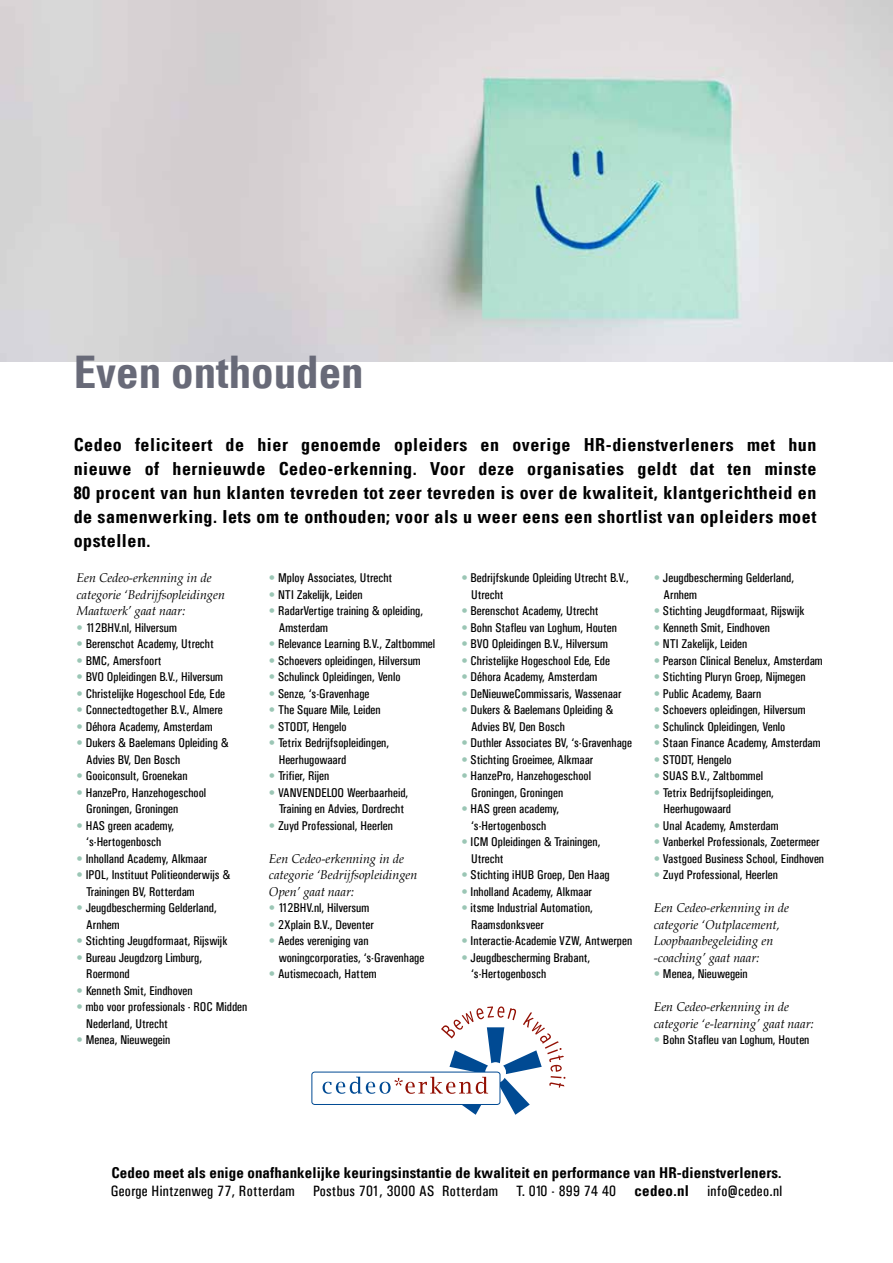
<style>
.page{position:relative;width:893px;height:1263px;background:#fff}
.page>*{position:absolute;margin:0;border:0;box-sizing:border-box;transform-origin:0 0}
.t1{font:700 condensed 45px "Univers LT";color:#686a78}
.t2{font:700 condensed 18px/24px "Univers LT";letter-spacing:.03em;color:#000;text-align:justify}
.t3{font:700 condensed 15px "Univers LT";letter-spacing:.005em;color:#000}
.t4{font:15px "Univers Condensed";letter-spacing:.02em;color:#000}
.t5{font:12.75px/16.5px "Univers Condensed";color:#000}
.t6{font:italic 12.75px/16.5px "Book Antiqua";color:#000}
.s1{color:#9bc6b5}
.s2{font-family:"Univers LT";font-weight:700;font-stretch:condensed}
</style>
<div class="page">
<img style="left:0;top:0;width:893px;height:361px">
<svg style="left:323px;top:1006px;width:242px;height:109px"></svg>
<h1 class="t1" style="left:74px;top:344px;width:291px">Even onthouden</h1>
<p class="t2" style="left:74px;top:432px;width:744px">Cedeo feliciteert de hier genoemde opleiders en overige HR-dienstverleners met hun nieuwe of hernieuwde Cedeo-erkenning. Voor deze organisaties geldt dat ten minste 80 procent van hun klanten tevreden tot zeer tevreden is over de kwaliteit, klantgerichtheid en de samenwerking. Iets om te onthouden; voor als u weer eens een shortlist van opleiders moet opstellen.</p>
<p class="t6" style="left:77px;top:569px;width:150px">Een Cedeo-erkenning in de categorie ‘Bedrijfsopleidingen<br>Maatwerk’ gaat naar:</p>
<p class="t5" style="left:77px;top:619px;width:102px"><span class="s1">•</span> 112BHV.nl, Hilversum</p>
<p class="t5" style="left:77px;top:635px;width:139px"><span class="s1">•</span> Berenschot Academy, Utrecht</p>
<p class="t5" style="left:77px;top:652px;width:87px"><span class="s1">•</span> BMC, Amersfoort</p>
<p class="t5" style="left:77px;top:668px;width:148px"><span class="s1">•</span> BVO Opleidingen B.V., Hilversum</p>
<p class="t5" style="left:77px;top:685px;width:150px"><span class="s1">•</span> Christelijke Hogeschool Ede, Ede</p>
<p class="t5" style="left:77px;top:701px;width:148px"><span class="s1">•</span> Connectedtogether B.V., Almere</p>
<p class="t5" style="left:77px;top:718px;width:137px"><span class="s1">•</span> Déhora Academy, Amsterdam</p>
<p class="t5" style="left:86px;top:734px;width:144px;text-indent:-10px"><span class="s1">•</span> Dukers &amp; Baelemans Opleiding &amp;<br>Advies BV, Den Bosch</p>
<p class="t5" style="left:77px;top:767px;width:113px"><span class="s1">•</span> Gooiconsult, Groenekan</p>
<p class="t5" style="left:86px;top:784px;width:122px;text-indent:-10px"><span class="s1">•</span> HanzePro, Hanzehogeschool<br>Groningen, Groningen</p>
<p class="t5" style="left:77px;top:817px;width:99px;text-align:center"><span class="s1">•</span> HAS green academy, ‘s-Hertogenbosch</p>
<p class="t5" style="left:77px;top:850px;width:132px"><span class="s1">•</span> Inholland Academy, Alkmaar</p>
<p class="t5" style="left:86px;top:866px;width:145px;text-indent:-10px"><span class="s1">•</span> IPOL, Instituut Politieonderwijs &amp;<br>Trainingen BV, Rotterdam</p>
<p class="t5" style="left:86px;top:899px;width:132px;text-indent:-10px"><span class="s1">•</span> Jeugdbescherming Gelderland,<br>Arnhem</p>
<p class="t5" style="left:77px;top:932px;width:152px"><span class="s1">•</span> Stichting Jeugdformaat, Rijswijk</p>
<p class="t5" style="left:86px;top:949px;width:117px;text-indent:-10px"><span class="s1">•</span> Bureau Jeugdzorg Limburg,<br>Roermond</p>
<p class="t5" style="left:77px;top:982px;width:118px"><span class="s1">•</span> Kenneth Smit, Eindhoven</p>
<p class="t5" style="left:86px;top:998px;width:163px;text-indent:-10px"><span class="s1">•</span> mbo voor professionals - ROC Midden<br>Nederland, Utrecht</p>
<p class="t5" style="left:77px;top:1031px;width:95px"><span class="s1">•</span> Menea, Nieuwegein</p>
<p class="t5" style="left:269px;top:569px;width:125px"><span class="s1">•</span> Mploy Associates, Utrecht</p>
<p class="t5" style="left:269px;top:586px;width:95px"><span class="s1">•</span> NTI Zakelijk, Leiden</p>
<p class="t5" style="left:279px;top:602px;width:146px;text-indent:-10px"><span class="s1">•</span> RadarVertige training &amp; opleiding,<br>Amsterdam</p>
<p class="t5" style="left:269px;top:635px;width:168px"><span class="s1">•</span> Relevance Learning B.V., Zaltbommel</p>
<p class="t5" style="left:269px;top:652px;width:153px"><span class="s1">•</span> Schoevers opleidingen, Hilversum</p>
<p class="t5" style="left:269px;top:668px;width:133px"><span class="s1">•</span> Schulinck Opleidingen, Venlo</p>
<p class="t5" style="left:269px;top:685px;width:102px"><span class="s1">•</span> Senze, ‘s-Gravenhage</p>
<p class="t5" style="left:269px;top:701px;width:113px"><span class="s1">•</span> The Square Mile, Leiden</p>
<p class="t5" style="left:269px;top:718px;width:79px"><span class="s1">•</span> STODT, Hengelo</p>
<p class="t5" style="left:279px;top:734px;width:112px;text-indent:-10px"><span class="s1">•</span> Tetrix Bedrijfsopleidingen,<br>Heerhugowaard</p>
<p class="t5" style="left:269px;top:767px;width:62px"><span class="s1">•</span> Trifier, Rijen</p>
<p class="t5" style="left:269px;top:784px;width:141px;text-align:center"><span class="s1">•</span> VANVENDELOO Weerbaarheid,<br>Training en Advies, Dordrecht</p>
<p class="t5" style="left:269px;top:817px;width:126px"><span class="s1">•</span> Zuyd Professional, Heerlen</p>
<p class="t6" style="left:269px;top:850px;width:150px">Een Cedeo-erkenning in de categorie ‘Bedrijfsopleidingen<br>Open’ gaat naar:</p>
<p class="t5" style="left:269px;top:899px;width:102px"><span class="s1">•</span> 112BHV.nl, Hilversum</p>
<p class="t5" style="left:269px;top:916px;width:107px"><span class="s1">•</span> 2Xplain B.V., Deventer</p>
<p class="t5" style="left:279px;top:932px;width:147px;text-indent:-10px"><span class="s1">•</span> Aedes vereniging van woningcorporaties, ‘s-Gravenhage</p>
<p class="t5" style="left:269px;top:965px;width:109px"><span class="s1">•</span> Autismecoach, Hattem</p>
<p class="t5" style="left:471px;top:569px;width:159px;text-indent:-10px"><span class="s1">•</span> Bedrijfskunde Opleiding Utrecht B.V.,<br>Utrecht</p>
<p class="t5" style="left:461px;top:602px;width:139px"><span class="s1">•</span> Berenschot Academy, Utrecht</p>
<p class="t5" style="left:461px;top:619px;width:157px"><span class="s1">•</span> Bohn Stafleu van Loghum, Houten</p>
<p class="t5" style="left:461px;top:635px;width:148px"><span class="s1">•</span> BVO Opleidingen B.V., Hilversum</p>
<p class="t5" style="left:461px;top:652px;width:150px"><span class="s1">•</span> Christelijke Hogeschool Ede, Ede</p>
<p class="t5" style="left:461px;top:668px;width:137px"><span class="s1">•</span> Déhora Academy, Amsterdam</p>
<p class="t5" style="left:461px;top:685px;width:162px"><span class="s1">•</span> DeNieuweCommissaris, Wassenaar</p>
<p class="t5" style="left:471px;top:701px;width:144px;text-indent:-10px"><span class="s1">•</span> Dukers &amp; Baelemans Opleiding &amp;<br>Advies BV, Den Bosch</p>
<p class="t5" style="left:461px;top:734px;width:172px"><span class="s1">•</span> Duthler Associates BV, ‘s-Gravenhage</p>
<p class="t5" style="left:461px;top:751px;width:134px"><span class="s1">•</span> Stichting Groeimee, Alkmaar</p>
<p class="t5" style="left:471px;top:767px;width:122px;text-indent:-10px"><span class="s1">•</span> HanzePro, Hanzehogeschool<br>Groningen, Groningen</p>
<p class="t5" style="left:461px;top:800px;width:99px;text-align:center"><span class="s1">•</span> HAS green academy, ‘s-Hertogenbosch</p>
<p class="t5" style="left:471px;top:833px;width:131px;text-indent:-10px"><span class="s1">•</span> ICM Opleidingen &amp; Trainingen,<br>Utrecht</p>
<p class="t5" style="left:461px;top:866px;width:150px"><span class="s1">•</span> Stichting iHUB Groep, Den Haag</p>
<p class="t5" style="left:461px;top:883px;width:132px"><span class="s1">•</span> Inholland Academy, Alkmaar</p>
<p class="t5" style="left:471px;top:899px;width:123px;text-indent:-10px"><span class="s1">•</span> itsme Industrial Automation,<br>Raamsdonksveer</p>
<p class="t5" style="left:461px;top:932px;width:172px"><span class="s1">•</span> Interactie-Academie VZW, Antwerpen</p>
<p class="t5" style="left:471px;top:949px;width:121px;text-indent:-10px"><span class="s1">•</span> Jeugdbescherming Brabant, ‘s-Hertogenbosch</p>
<p class="t5" style="left:664px;top:569px;width:132px;text-indent:-10px"><span class="s1">•</span> Jeugdbescherming Gelderland,<br>Arnhem</p>
<p class="t5" style="left:654px;top:602px;width:152px"><span class="s1">•</span> Stichting Jeugdformaat, Rijswijk</p>
<p class="t5" style="left:654px;top:619px;width:118px"><span class="s1">•</span> Kenneth Smit, Eindhoven</p>
<p class="t5" style="left:654px;top:635px;width:95px"><span class="s1">•</span> NTI Zakelijk, Leiden</p>
<p class="t5" style="left:654px;top:652px;width:170px"><span class="s1">•</span> Pearson Clinical Benelux, Amsterdam</p>
<p class="t5" style="left:654px;top:668px;width:153px"><span class="s1">•</span> Stichting Pluryn Groep, Nijmegen</p>
<p class="t5" style="left:654px;top:685px;width:109px"><span class="s1">•</span> Public Academy, Baarn</p>
<p class="t5" style="left:654px;top:701px;width:153px"><span class="s1">•</span> Schoevers opleidingen, Hilversum</p>
<p class="t5" style="left:654px;top:718px;width:133px"><span class="s1">•</span> Schulinck Opleidingen, Venlo</p>
<p class="t5" style="left:654px;top:734px;width:168px"><span class="s1">•</span> Staan Finance Academy, Amsterdam</p>
<p class="t5" style="left:654px;top:751px;width:79px"><span class="s1">•</span> STODT, Hengelo</p>
<p class="t5" style="left:654px;top:767px;width:111px"><span class="s1">•</span> SUAS B.V., Zaltbommel</p>
<p class="t5" style="left:664px;top:784px;width:112px;text-indent:-10px"><span class="s1">•</span> Tetrix Bedrijfsopleidingen,<br>Heerhugowaard</p>
<p class="t5" style="left:654px;top:817px;width:126px"><span class="s1">•</span> Unal Academy, Amsterdam</p>
<p class="t5" style="left:654px;top:833px;width:167px"><span class="s1">•</span> Vanberkel Professionals, Zoetermeer</p>
<p class="t5" style="left:654px;top:850px;width:172px"><span class="s1">•</span> Vastgoed Business School, Eindhoven</p>
<p class="t5" style="left:654px;top:866px;width:126px"><span class="s1">•</span> Zuyd Professional, Heerlen</p>
<p class="t6" style="left:654px;top:899px;width:137px">Een Cedeo-erkenning in de categorie ‘Outplacement,<br>Loopbaanbegeleiding en -coaching’ gaat naar:</p>
<p class="t5" style="left:654px;top:965px;width:95px"><span class="s1">•</span> Menea, Nieuwegein</p>
<p class="t6" style="left:654px;top:998px;width:161px">Een Cedeo-erkenning in de categorie ‘e-learning’ gaat naar:</p>
<p class="t5" style="left:654px;top:1031px;width:157px"><span class="s1">•</span> Bohn Stafleu van Loghum, Houten</p>
<p class="t3" style="left:111px;top:1163px;width:672px">Cedeo meet als enige onafhankelijke keuringsinstantie de kwaliteit en performance van HR-dienstverleners.</p>
<p class="t4" style="left:111px;top:1182px;width:673px">George Hintzenweg 77, Rotterdam Postbus 701, 3000 AS Rotterdam T. 010 - 899 74 40 <span class="s2">cedeo.nl</span> info@cedeo.nl</p>
</div>
